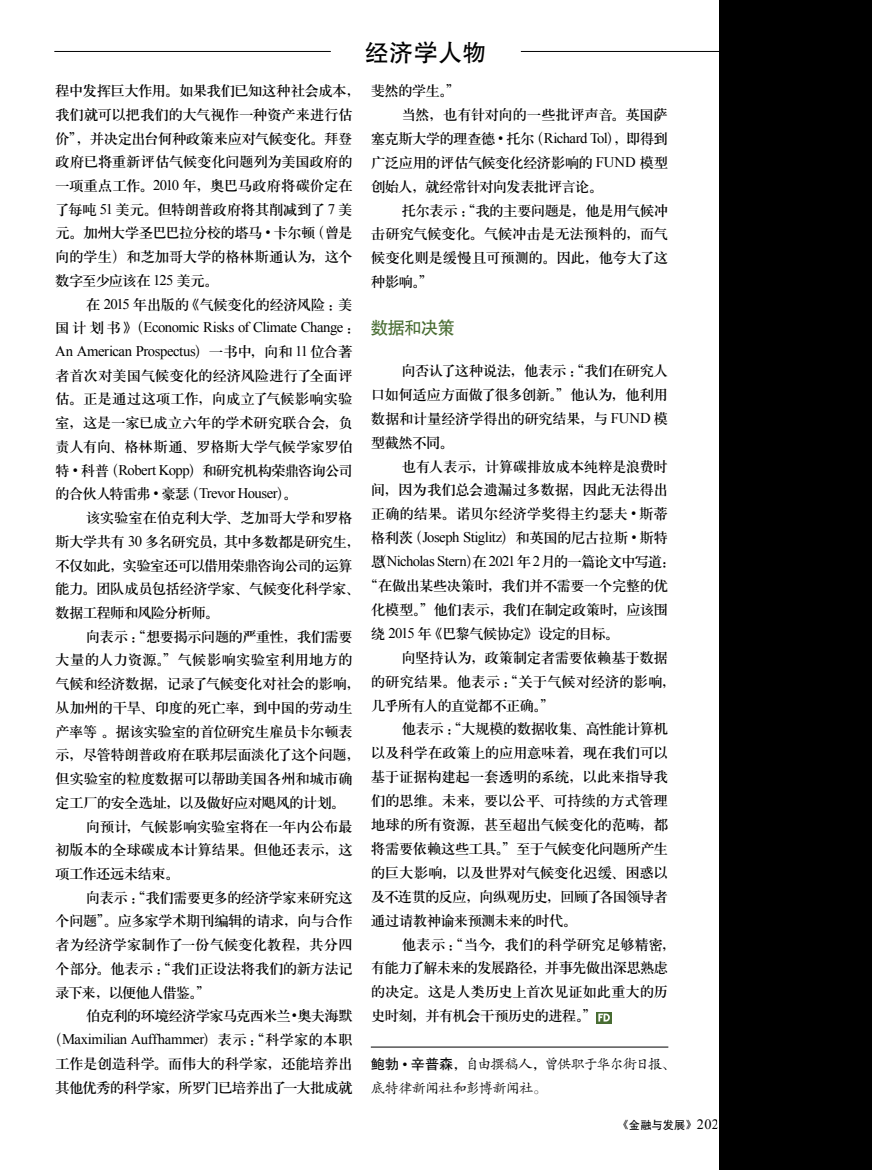
<style>
.page{position:relative;width:872px;height:1170px;background:#fff}
.page>*{position:absolute;margin:0;border:0;box-sizing:border-box;transform-origin:0 0}
.t1{font:24px "FZHTJW GB1 0";letter-spacing:.02em;color:#000}
.t2{font:17.7px "FZHTJW GB1 0";letter-spacing:-.06em;color:#486c32}
.t3{font:14.7px/23.7px "H Ya 3 gj";letter-spacing:-.05em;color:#000;text-align:justify}
.t4{font:14.7px/23.7px "Times New Roman";letter-spacing:-.03em;color:#000}
.t5{font:14.7px "H Ya 3 gj";letter-spacing:-.075em;color:#000}
.t6{font:14.7px "H Ya 3 gj";letter-spacing:-.03em;color:#000}
.t7{font:14.25px/23.9px "FZKTK GBK1 0";letter-spacing:-.065em;color:#000}
.t8{font:11.55px "FZHTJW GB1 0";color:#000}
.s1{font-family:"Times New Roman"}
.s2{font-family:"H Ya 3 gj"}
.s3{font-family:"FZHTJW GB1 0"}
.s4{font-size:10.05px}
.s5{font-family:"Times New Roman";font-size:14.25px}
</style>
<div class="page">
<div style="left:719px;top:0;width:153px;height:1169px;background:#000"></div>
<hr style="left:371px;top:1046px;width:297px;height:1px;background:#000">
<svg style="left:596px;top:1012px;width:15px;height:11px"></svg>
<svg style="left:598px;top:1013px;width:12px;height:8px"></svg>
<hr style="left:54px;top:51px;width:277px;height:1px;background:#000">
<hr style="left:521px;top:51px;width:276px;height:1px;background:#000">
<p class="t3" style="left:55px;top:79px;width:306px;text-align:left">程中发挥巨大作用。如果我们已知这种社会成本，我们就可以把我们的大气视作一种资产来进行估价”，并决定出台何种政策来应对气候变化。拜登政府已将重新评估气候变化问题列为美国政府的一项重点工作。<span class="s1">2010</span> 年，奥巴马政府将碳价定在了每吨 <span class="s1">51</span> 美元。但特朗普政府将其削减到了 <span class="s1">7</span> 美元。加州大学圣巴巴拉分校的塔马 <span class="s1">•</span> 卡尔顿（曾是向的学生）和芝加哥大学的格林斯通认为，这个数字至少应该在 <span class="s1">125</span> 美元。</p>
<p class="t3" style="left:86px;top:292px;width:268px">在 <span class="s1">2015</span> 年出版的《气候变化的经济风险：美</p>
<p class="t4" style="left:55px;top:315px;width:306px"><span class="s2">国计划书》（</span>Economic Risks of Climate Change <span class="s2">：<br></span>An American Prospectus<span class="s2">）一书中，向和</span> 11 <span class="s2">位合著</span></p>
<p class="t3" style="left:55px;top:363px;width:299px">者首次对美国气候变化的经济风险进行了全面评估。正是通过这项工作，向成立了气候影响实验室，这是一家已成立六年的学术研究联合会，负责人有向、格林斯通、罗格斯大学气候学家罗伯特 <span class="s1">•</span> 科普（<span class="s1">Robert Kopp</span>）和研究机构荣鼎咨询公司</p>
<p class="t4" style="left:55px;top:481px;width:244px"><span class="s2">的合伙人特雷弗</span> • <span class="s2">豪瑟（</span>Trevor Houser<span class="s2">）。</span></p>
<p class="t3" style="left:55px;top:506px;width:306px;text-align:left;text-indent:31px">该实验室在伯克利大学、芝加哥大学和罗格斯大学共有 <span class="s1">30</span> 多名研究员，其中多数都是研究生，不仅如此，实验室还可以借用荣鼎咨询公司的运算能力。团队成员包括经济学家、气候变化科学家、数据工程师和风险分析师。</p>
<p class="t3" style="left:55px;top:624px;width:306px;text-align:left;text-indent:31px">向表示：“想要揭示问题的严重性，我们需要大量的人力资源。”气候影响实验室利用地方的气候和经济数据，记录了气候变化对社会的影响，从加州的干旱、印度的死亡率，到中国的劳动生产率等。据该实验室的首位研究生雇员卡尔顿表示，尽管特朗普政府在联邦层面淡化了这个问题，但实验室的粒度数据可以帮助美国各州和城市确定工厂的安全选址，以及做好应对飓风的计划。</p>
<p class="t3" style="left:55px;top:814px;width:299px;text-indent:31px">向预计，气候影响实验室将在一年内公布最初版本的全球碳成本计算结果。但他还表示，这项工作还远未结束。</p>
<p class="t3" style="left:55px;top:885px;width:299px;text-indent:31px">向表示：“我们需要更多的经济学家来研究这个问题”。应多家学术期刊编辑的请求，向与合作者为经济学家制作了一份气候变化教程，共分四个部分。他表示：“我们正设法将我们的新方法记录下来，以便他人借鉴。”</p>
<p class="t5" style="left:86px;top:1008px;width:268px">伯克利的环境经济学家马克西米兰<span class="s1">•</span>奥夫海默</p>
<p class="t4" style="left:48px;top:1026px;width:306px"><span class="s2">（</span>Maximilian Auffhammer<span class="s2">）表示：“科学家的本职</span></p>
<p class="t3" style="left:55px;top:1051px;width:299px">工作是创造科学。而伟大的科学家，还能培养出其他优秀的科学家，所罗门已培养出了一大批成就</p>
<h1 class="t1" style="left:365px;top:39px;width:123px">经济学人物</h1>
<p class="t3" style="left:371px;top:79px;width:91px">斐然的学生。”</p>
<p class="t3" style="left:401px;top:103px;width:268px">当然，也有针对向的一些批评声音。英国萨</p>
<p class="t3" style="left:371px;top:127px;width:299px">塞克斯大学的理查德 <span class="s1">•</span> 托尔（<span class="s1">Richard Tol</span>），即得到</p>
<p class="t3" style="left:371px;top:150px;width:299px">广泛应用的评估气候变化经济影响的 <span class="s1">FUND</span> 模型</p>
<p class="t5" style="left:371px;top:179px;width:234px">创始人，就经常针对向发表批评言论。</p>
<p class="t3" style="left:401px;top:198px;width:268px">托尔表示：“我的主要问题是，他是用气候冲</p>
<p class="t6" style="left:371px;top:227px;width:299px">击研究气候变化。气候冲击是无法预料的，而气</p>
<p class="t3" style="left:371px;top:246px;width:299px">候变化则是缓慢且可预测的。因此，他夸大了这</p>
<p class="t3" style="left:371px;top:270px;width:64px">种影响。”</p>
<p class="t2" style="left:371px;top:318px;width:86px">数据和决策</p>
<p class="t3" style="left:371px;top:358px;width:299px;text-indent:31px">向否认了这种说法，他表示：“我们在研究人口如何适应方面做了很多创新。”他认为，他利用数据和计量经济学得出的研究结果，与 <span class="s1">FUND</span> 模型截然不同。</p>
<p class="t3" style="left:371px;top:454px;width:299px;text-indent:31px">也有人表示，计算碳排放成本纯粹是浪费时间，因为我们总会遗漏过多数据，因此无法得出正确的结果。诺贝尔经济学奖得主约瑟夫 <span class="s1">•</span> 斯蒂格利茨（<span class="s1">Joseph Stiglitz</span>）和英国的尼古拉斯 <span class="s1">•</span> 斯特</p>
<p class="t4" style="left:371px;top:549px;width:306px"><span class="s2">恩（</span>Nicholas Stern<span class="s2">）在</span> 2021<span class="s2">年</span>2<span class="s2">月的一篇论文中写道：</span></p>
<p class="t3" style="left:371px;top:573px;width:299px;text-indent:-7px">“在做出某些决策时，我们并不需要一个完整的优化模型。”他们表示，我们在制定政策时，应该围绕 <span class="s1">2015</span> 年《巴黎气候协定》设定的目标。</p>
<p class="t3" style="left:371px;top:645px;width:306px;text-align:left;text-indent:31px">向坚持认为，政策制定者需要依赖基于数据的研究结果。他表示：“关于气候对经济的影响，几乎所有人的直觉都不正确。”</p>
<p class="t3" style="left:371px;top:717px;width:299px;text-indent:31px">他表示：“大规模的数据收集、高性能计算机以及科学在政策上的应用意味着，现在我们可以基于证据构建起一套透明的系统，以此来指导我们的思维。未来，要以公平、可持续的方式管理地球的所有资源，甚至超出气候变化的范畴，都将需要依赖这些工具。”至于气候变化问题所产生的巨大影响，以及世界对气候变化迟缓、困惑以及不连贯的反应，向纵观历史，回顾了各国领导者通过请教神谕来预测未来的时代。</p>
<p class="t3" style="left:371px;top:932px;width:306px;text-align:left;text-indent:31px">他表示：“当今，我们的科学研究足够精密，有能力了解未来的发展路径，并事先做出深思熟虑的决定。这是人类历史上首次见证如此重大的历史时刻，并有机会干预历史的进程。”</p>
<p class="t7" style="left:371px;top:1052px;width:306px"><span class="s3">鲍勃</span> <span class="s1">•</span> <span class="s3">辛普森</span>，自由撰稿人，曾供职于华尔街日报、底特律新闻社和彭博新闻社。</p>
<p class="t8" style="left:619px;top:1118px;width:127px"><span class="s4">《</span>金融与发展<span class="s4">》</span> <span class="s5">2021 9</span></p>
</div>
